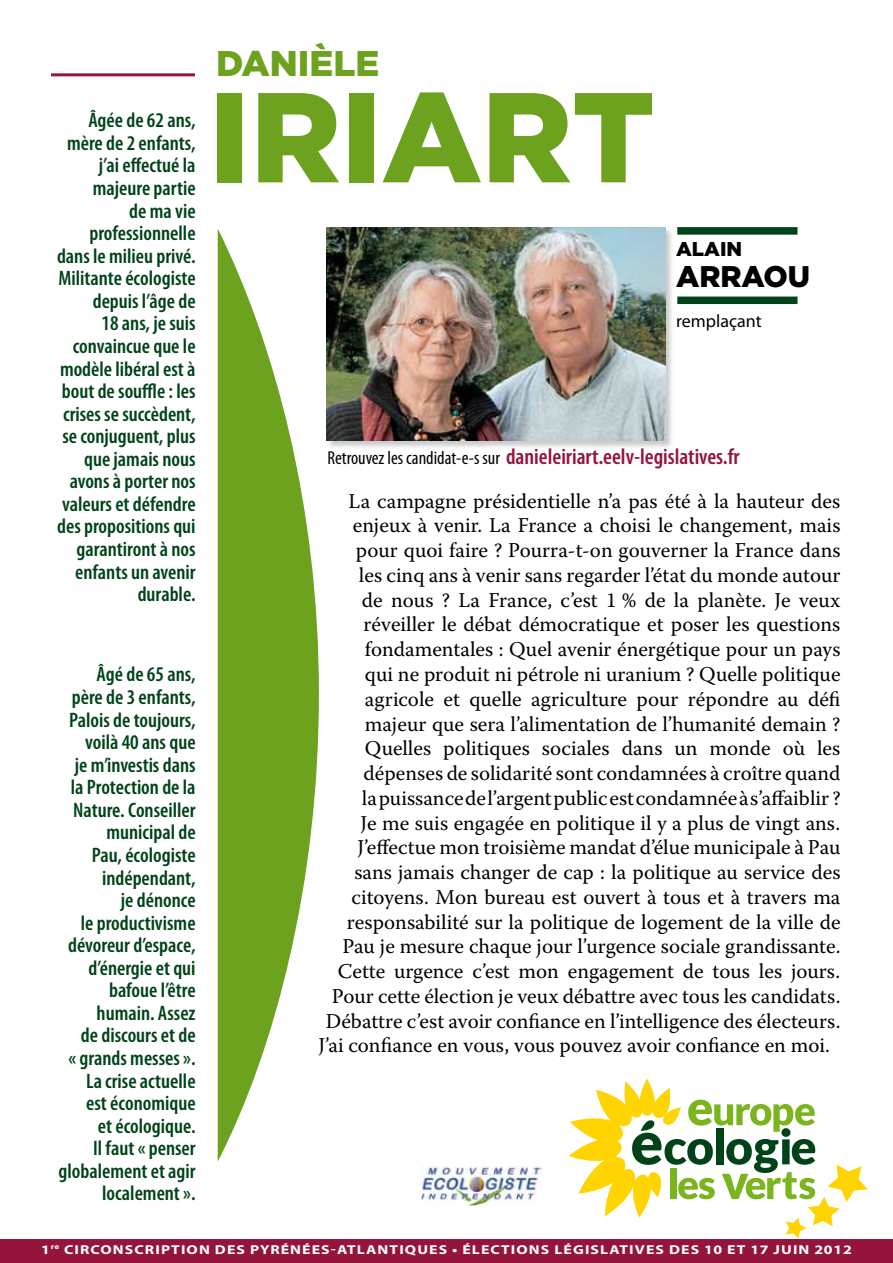
<style>
.page{position:relative;width:893px;height:1263px;background:#fff}
.page>*{position:absolute;margin:0;border:0;box-sizing:border-box;transform-origin:0 0}
.t1{font:900 127.5px "Gotham";color:#6ca21d}
.t2{font:900 35.7px "Gotham";color:#6ca21d}
.t3{font:900 29.85px "Gotham";color:#000}
.t4{font:600 condensed 22.5px "Myriad Pro";color:#94143c}
.t5{font:21px "Warnock Pro";color:#000}
.t6{font:600 condensed 21px/22.5px "Myriad Pro";color:#004319;text-align:right}
.t7{font:900 19.95px "Gotham";color:#000}
.t8{font:18px "Myriad Pro";color:#000}
.t9{font:700 12.9px "Myriad Pro";letter-spacing:.07em;color:#fff;scale:1.22 1}
.s1{font-weight:400;font-size:18.75px;color:#000}
</style>
<div class="page">
<hr style="left:51px;top:73px;width:144px;height:3px;background:#94143c">
<svg style="left:218px;top:229px;width:101px;height:932px;fill:#6ca21d"></svg>
<svg style="left:569px;top:1078px;width:299px;height:160px"></svg>
<div style="left:677px;top:227px;width:120px;height:8px;background:#004319"></div>
<div style="left:677px;top:297px;width:120px;height:7px;background:#004319"></div>
<div style="left:0;top:1239px;width:893px;height:24px;background:#94143c"></div>
<div style="left:327px;top:227px;width:347px;height:223px;background:#000;opacity:.21"></div>
<img style="left:327px;top:227px;width:338px;height:214px">
<img style="left:421px;top:1166px;width:121px;height:39px">
<p class="t6" style="left:57px;top:110px;width:140px">Âgée de 62 ans, mère de 2 enfants, j’ai effectué la majeure partie<br>de ma vie professionnelle dans le milieu privé.<br>Militante écologiste depuis l’âge de<br>18 ans, je suis convaincue que le modèle libéral est à bout de souffle : les crises se succèdent, se conjuguent, plus que jamais nous avons à porter nos valeurs et défendre des propositions qui garantiront à nos enfants un avenir durable.</p>
<p class="t6" style="left:59px;top:664px;width:139px">Âgé de 65 ans,<br>père de 3 enfants,<br>Palois de toujours, voilà 40 ans que<br>je m’investis dans la Protection de la<br>Nature. Conseiller municipal de<br>Pau, écologiste indépendant,<br>je dénonce<br>le productivisme dévoreur d’espace, d’énergie et qui bafoue l’être humain. Assez<br>de discours et de<br>« grands messes ».<br>La crise actuelle<br>est économique<br>et écologique.<br>Il faut « penser globalement et agir localement ».</p>
<h2 class="t2" style="left:216px;top:43px;width:165px">DANIÈLE</h2>
<h1 class="t1" style="left:209px;top:63px;width:447px">IRIART</h1>
<p class="t7" style="left:676px;top:238px;width:68px">ALAIN</p>
<h3 class="t3" style="left:676px;top:259px;width:136px">ARRAOU</h3>
<p class="t8" style="left:676px;top:310px;width:87px">remplaçant</p>
<p class="t4" style="left:327px;top:444px;width:414px"><span class="s1">Retrouvez les candidat-e-s sur</span> danieleiriart.eelv-legislatives.fr</p>
<p class="t5" style="left:348px;top:488px;width:493px">La campagne présidentielle n’a pas été à la hauteur des</p>
<p class="t5" style="left:353px;top:513px;width:489px">enjeux à venir. La France a choisi le changement, mais</p>
<p class="t5" style="left:356px;top:538px;width:486px">pour quoi faire ? Pourra-t-on gouverner la France dans</p>
<p class="t5" style="left:359px;top:562px;width:483px">les cinq ans à venir sans regarder l’état du monde autour</p>
<p class="t5" style="left:362px;top:587px;width:480px">de nous ? La France, c’est 1 % de la planète. Je veux</p>
<p class="t5" style="left:363px;top:612px;width:478px">réveiller le débat démocratique et poser les questions</p>
<p class="t5" style="left:365px;top:637px;width:477px">fondamentales : Quel avenir énergétique pour un pays</p>
<p class="t5" style="left:365px;top:661px;width:477px">qui ne produit ni pétrole ni uranium ? Quelle politique</p>
<p class="t5" style="left:365px;top:686px;width:477px">agricole et quelle agriculture pour répondre au défi</p>
<p class="t5" style="left:365px;top:711px;width:477px">majeur que sera l’alimentation de l’humanité demain ?</p>
<p class="t5" style="left:365px;top:736px;width:477px">Quelles politiques sociales dans un monde où les</p>
<p class="t5" style="left:363px;top:760px;width:478px">dépenses de solidarité sont condamnées à croître quand</p>
<p class="t5" style="left:362px;top:785px;width:480px">la puissance de l’argent public est condamnée à s’affaiblir ?</p>
<p class="t5" style="left:360px;top:810px;width:481px">Je me suis engagée en politique il y a plus de vingt ans.</p>
<p class="t5" style="left:357px;top:835px;width:485px">J’effectue mon troisième mandat d’élue municipale à Pau</p>
<p class="t5" style="left:354px;top:859px;width:488px">sans jamais changer de cap : la politique au service des</p>
<p class="t5" style="left:351px;top:884px;width:491px">citoyens. Mon bureau est ouvert à tous et à travers ma</p>
<p class="t5" style="left:347px;top:909px;width:495px">responsabilité sur la politique de logement de la ville de</p>
<p class="t5" style="left:342px;top:934px;width:499px">Pau je mesure chaque jour l’urgence sociale grandissante.</p>
<p class="t5" style="left:338px;top:958px;width:504px">Cette urgence c’est mon engagement de tous les jours.</p>
<p class="t5" style="left:332px;top:983px;width:510px">Pour cette élection je veux débattre avec tous les candidats.</p>
<p class="t5" style="left:326px;top:1008px;width:516px">Débattre c’est avoir confiance en l’intelligence des électeurs.</p>
<p class="t5" style="left:318px;top:1033px;width:513px">J’ai confiance en vous, vous pouvez avoir confiance en moi.</p>
<p class="t9" style="left:41px;top:1242px;width:666px">1<sup>RE</sup> CIRCONSCRIPTION DES PYRÉNÉES-ATLANTIQUES • ÉLECTIONS LÉGISLATIVES DES 10 ET 17 JUIN 2012</p>
</div>
